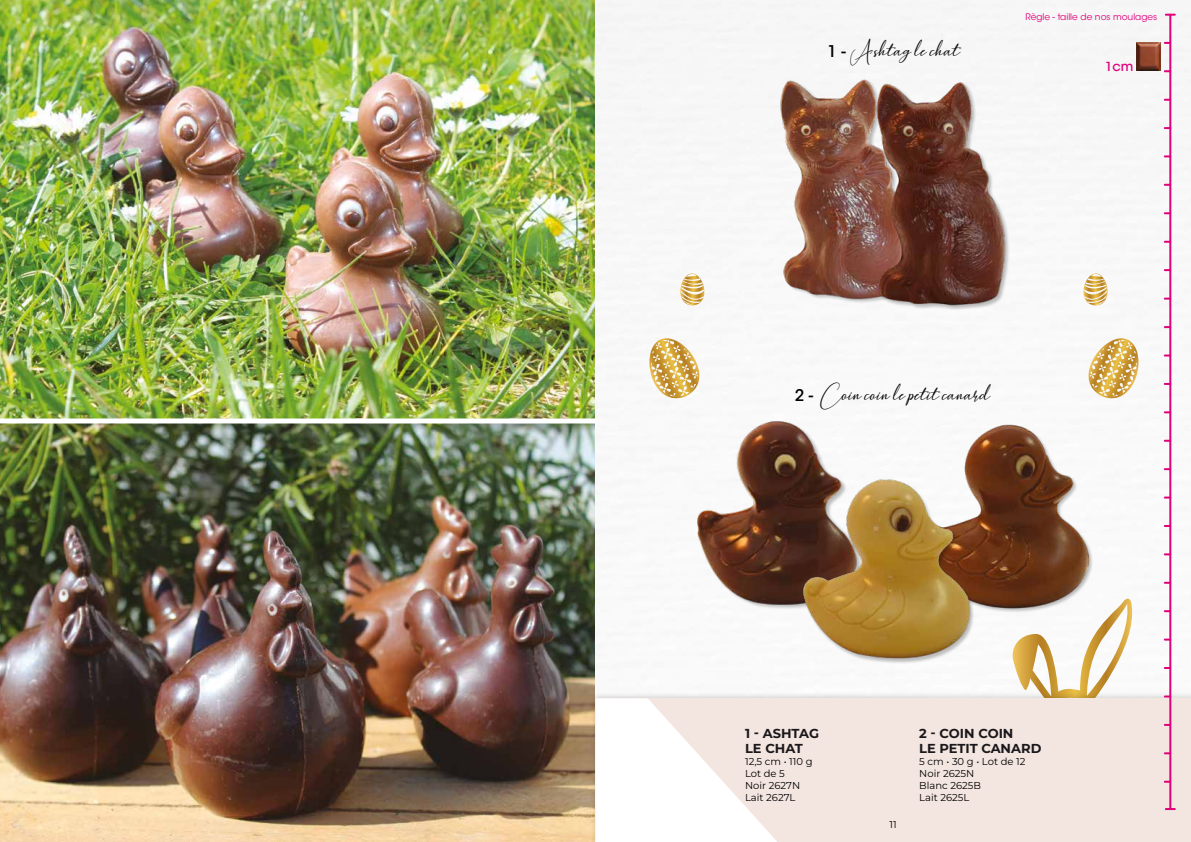
<style>
.page{position:relative;width:1191px;height:842px;background:#fff}
.page>*{position:absolute;margin:0;border:0;box-sizing:border-box;transform-origin:0 0}
.t1{font:17.2px "Hearth Stone";color:#000}
.t2{font:500 13.1px "ITC Avant Garde Std";color:#df007c}
.t3{font:100 13px/15px "Montserrat";color:#1b181c}
.t4{font:100 10px/12px "Montserrat";color:#000}
.t5{font:9px "ITC Avant Garde Std";color:#df007c}
.s1{font-family:"ITC Avant Garde Std";font-weight:500;font-size:16px}
.s2{font-size:12.4px}
</style>
<div class="page">
<img style="left:0;top:0;width:595px;height:418px">
<img style="left:0;top:423px;width:595px;height:419px">
<img style="left:595px;top:1px;width:596px;height:690px">
<svg style="left:1011px;top:599px;width:126px;height:92px"></svg>
<div style="left:590px;top:691px;width:601px;height:151px;background:#000;opacity:.15"></div>
<div style="left:595px;top:698px;width:596px;height:144px;background:#f3e5df"></div>
<svg style="left:595px;top:698px;width:182px;height:144px"></svg>
<svg style="left:680px;top:273px;width:29px;height:32px"></svg>
<svg style="left:1078px;top:273px;width:29px;height:32px"></svg>
<svg style="left:649px;top:338px;width:66px;height:61px"></svg>
<svg style="left:1073px;top:338px;width:65px;height:61px"></svg>
<img style="left:776px;top:72px;width:141px;height:228px">
<img style="left:870px;top:81px;width:139px;height:231px">
<img style="left:910px;top:418px;width:185px;height:194px">
<img style="left:692px;top:376px;width:212px;height:246px">
<img style="left:793px;top:472px;width:187px;height:202px">
<img style="left:1136px;top:43px;width:24px;height:28px">
<hr style="left:1169px;top:15px;width:2px;height:794px;background:#df007c">
<svg style="left:1165px;top:14px;width:9px;height:2px"></svg>
<svg style="left:1165px;top:808px;width:9px;height:2px"></svg>
<h1 class="t1" style="left:827px;top:41px;width:135px"><span class="s1">1 -</span> Ashtagle chat</h1>
<p class="t5" style="left:1025px;top:12px;width:133px">Règle - taille de nos moulages</p>
<h2 class="t2" style="left:1105px;top:58px;width:30px"><span class="s2">1</span>cm</h2>
<h1 class="t1" style="left:795px;top:384px;width:197px"><span class="s1">2 -</span> Coin coin le petit canard</h1>
<h3 class="t3" style="left:745px;top:725px;width:75px">1 - ASHTAG<br>LE CHAT</h3>
<p class="t4" style="left:745px;top:755px;width:69px">12,5 cm • 110 g<br>Lot de 5<br>Noir 2627N<br>Lait 2627L</p>
<p class="t4" style="left:889px;top:818px;width:9px">11</p>
<h3 class="t3" style="left:919px;top:725px;width:124px">2 - COIN COIN<br>LE PETIT CANARD</h3>
<p class="t4" style="left:919px;top:755px;width:108px">5 cm • 30 g • Lot de 12<br>Noir 2625N<br>Blanc 2625B<br>Lait 2625L</p>
</div>
